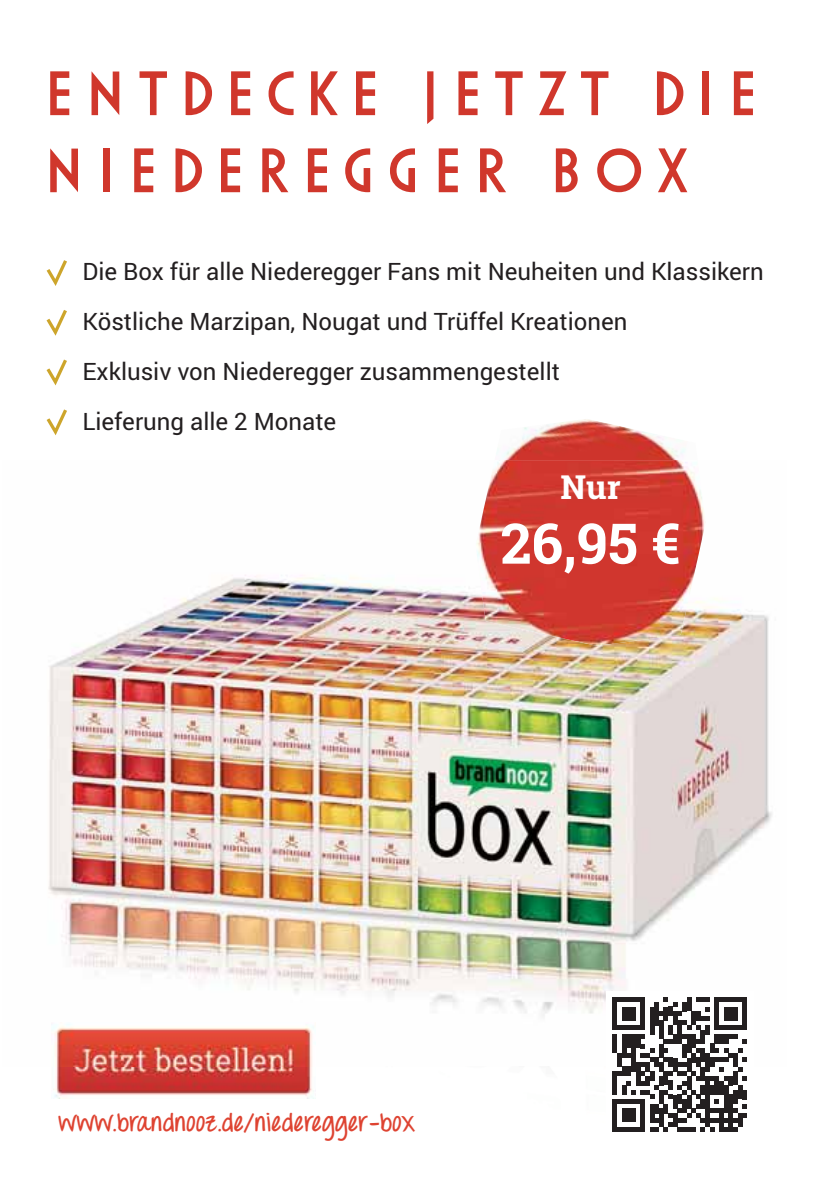
<style>
.page{position:relative;width:840px;height:1191px;background:#fff}
.page>*{position:absolute;margin:0;border:0;box-sizing:border-box;transform-origin:0 0}
.t1{font:700 56px "Roboto Slab";color:#fff}
.t2{font:54.8px/77px "Niederegger";letter-spacing:-.01em;color:#d0372c}
.t3{font:700 33.2px "Roboto Slab";color:#fff}
.t4{font:24px/50px "Roboto";color:#231f20}
.t5{font:700 24px "Throw My Hands Upinthe Air";letter-spacing:.02em;color:#de4331}
</style>
<div class="page">
<img style="left:48px;top:575px;width:724px;height:441px">
<img style="left:52px;top:1024px;width:262px;height:74px">
<div style="left:605px;top:990px;width:148px;height:148px;background:#fff"></div>
<div style="left:612px;top:997px;width:5px;height:32px;background:#231f20"></div>
<div style="left:612px;top:1034px;width:5px;height:19px;background:#231f20"></div>
<div style="left:612px;top:1071px;width:5px;height:23px;background:#231f20"></div>
<div style="left:612px;top:1099px;width:5px;height:32px;background:#231f20"></div>
<svg style="left:617px;top:997px;width:129px;height:134px"></svg>
<img style="left:496px;top:419px;width:190px;height:41px">
<img style="left:475px;top:460px;width:230px;height:186px">
<svg style="left:46px;top:310px;width:21px;height:26px"></svg>
<svg style="left:46px;top:359px;width:21px;height:27px"></svg>
<svg style="left:46px;top:260px;width:21px;height:26px"></svg>
<svg style="left:46px;top:409px;width:21px;height:27px"></svg>
<h2 class="t2" style="left:50px;top:58px;width:726px">ENTDECKE JETZT DIE<br>NIEDEREGGER BOX</h2>
<p class="t4" style="left:82px;top:248px;width:682px">Die Box für alle Niederegger Fans mit Neuheiten und Klassikern Köstliche Marzipan, Nougat und Trüffel Kreationen<br>Exklusiv von Niederegger zusammengestellt<br>Lieferung alle 2 Monate</p>
<h3 class="t3" style="left:560px;top:474px;width:62px">Nur</h3>
<h1 class="t1" style="left:500px;top:521px;width:181px">26,95 €</h1>
<p class="t5" style="left:58px;top:1112px;width:358px">www.brandnooz.de/niederegger-box</p>
</div>
